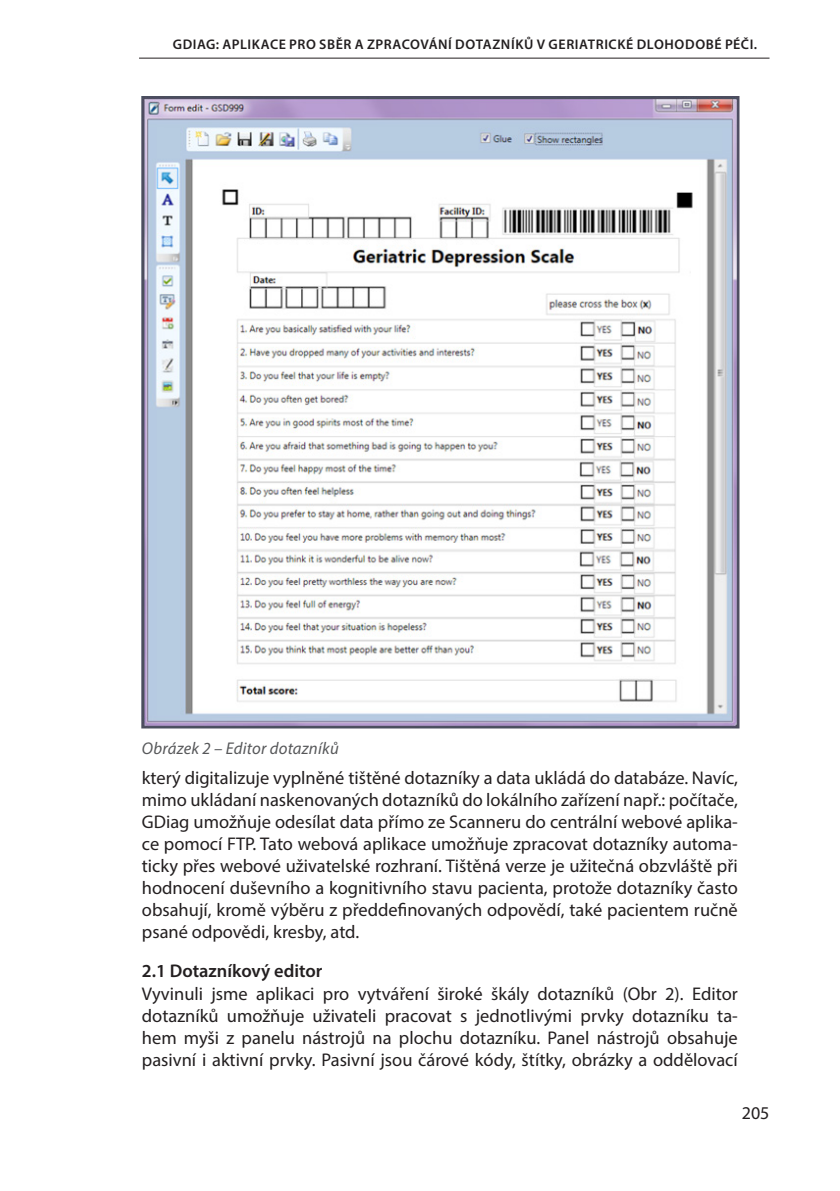
<style>
.page{position:relative;width:840px;height:1191px;background:#fff}
.page>*{position:absolute;margin:0;border:0;box-sizing:border-box;transform-origin:0 0}
.prvni_odstavec{font:18.4px/22px "Myriad Pro";color:#231f20;text-align:justify}
.zvyraznění{font:600 18.4px "Myriad Pro";color:#231f20}
.t1{font:18px "Myriad Pro";color:#231f20}
.t2{font:italic 17px "Myriad Pro";letter-spacing:.015em;color:#57585a}
.t3{font:600 14px "Myriad Pro";letter-spacing:.04em;color:#231f20}
</style>
<div class="page">
<hr style="left:139px;top:58px;width:630px;height:1px;background:#231f20">
<img style="left:142px;top:96px;width:596px;height:632px">
<p class="t3" style="left:173px;top:36px;width:585px">GDIAG: APLIKACE PRO SBĚR A ZPRACOVÁNÍ DOTAZNÍKŮ V GERIATRICKÉ DLOHODOBÉ PÉČI.</p>
<p class="t2" style="left:142px;top:738px;width:198px">Obrázek 2 – Editor dotazníků</p>
<p class="prvni_odstavec" style="left:142px;top:766px;width:597px">který digitalizuje vyplněné tištěné dotazníky a data ukládá do databáze. Navíc, mimo ukládaní naskenovaných dotazníků do lokálního zařízení např.: počítače, GDiag umožňuje odesílat data přímo ze Scanneru do centrální webové aplika&shy;ce pomocí FTP. Tato webová aplikace umožňuje zpracovat dotazníky automa&shy;ticky přes webové uživatelské rozhraní. Tištěná verze je užitečná obzvláště při hodnocení duševního a kognitivního stavu pacienta, protože dotazníky často obsahují, kromě výběru z předdefinovaných odpovědí, také pacientem ručně psané odpovědi, kresby, atd.</p>
<p class="zvyraznění" style="left:142px;top:959px;width:182px">2.1 Dotazníkový editor</p>
<p class="prvni_odstavec" style="left:142px;top:982px;width:597px">Vyvinuli jsme aplikaci pro vytváření široké škály dotazníků (Obr 2). Editor dotazníků umožňuje uživateli pracovat s jednotlivými prvky dotazníku ta&shy;hem myši z panelu nástrojů na plochu dotazníku. Panel nástrojů obsahuje pasivní i aktivní prvky. Pasivní jsou čárové kódy, štítky, obrázky a oddělovací</p>
<p class="t1" style="left:741px;top:1102px;width:29px">205</p>
</div>
